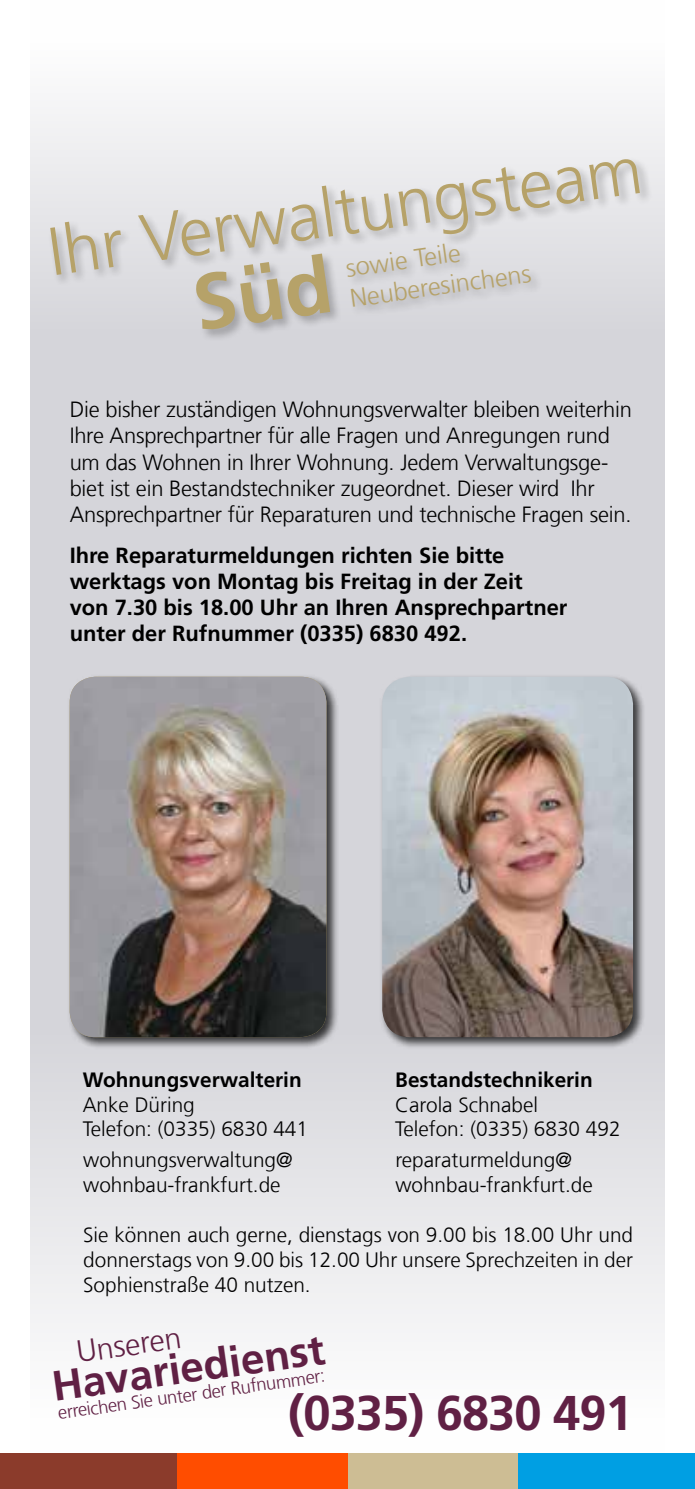
<style>
.page{position:relative;width:695px;height:1489px;background:#fff}
.page>*{position:absolute;margin:0;border:0;box-sizing:border-box;transform-origin:0 0}
.t1{font:300 67.75px "Frutiger LT Com";color:#b6a269}
.t2{font:700 48.75px "Frutiger LT Com";letter-spacing:-.02em;color:#602044}
.t3{font:700 42.25px "Frutiger LT Com";color:#602044}
.t4{font:300 30.5px "Frutiger LT Com";color:#602044}
.t5{font:300 25.5px/30.5px "Frutiger LT Com";color:#b6a269}
.t6{font:300 22px/26.2px "Frutiger LT Com";letter-spacing:-.01em;color:#000}
.t7{font:700 22px/26.2px "Frutiger LT Com";color:#000}
.t8{font:300 20.75px/25px "Frutiger LT Com";color:#000}
.t9{font:700 20.75px "Frutiger LT Com";color:#000}
.t10{font:300 18.5px "Frutiger LT Com";color:#602044}
</style>
<div class="page">
<div style="left:5px;top:361px;width:689px;height:630px;background:#d5d5da"></div>
<div style="left:0;top:0;width:694px;height:365px;background:linear-gradient(to bottom,#fff,#d2d2d7)"></div>
<div style="left:4px;top:985px;width:690px;height:498px;background:linear-gradient(to bottom,#d1d1d7,#fff)"></div>
<div style="left:379px;top:674px;width:267px;height:375px;background:#000;opacity:.75"></div>
<img style="left:382px;top:676px;width:251px;height:361px">
<div style="left:67px;top:674px;width:272px;height:375px;background:#000;opacity:.75"></div>
<img style="left:70px;top:676px;width:256px;height:361px">
<div style="left:47px;top:157px;width:605px;height:185px;background:#000;opacity:.25"></div>
<div style="left:0;top:0;width:30px;height:1481px;background:#fff"></div>
<div style="left:665px;top:0;width:29px;height:1481px;background:#fff"></div>
<div style="left:40px;top:1453px;width:654px;height:35px;background:#009fe3"></div>
<div style="left:40px;top:1453px;width:478px;height:35px;background:#cdbd94"></div>
<div style="left:40px;top:1453px;width:307px;height:35px;background:#ff4d00"></div>
<div style="left:0;top:1453px;width:177px;height:35px;background:#8b3b2b"></div>
<svg style="left:194px;top:253px;width:136px;height:78px;background:#c9c9cd"></svg>
<h1 class="t1" style="left:43px;top:211px;width:600px;rotate:-8deg">Ihr Verwaltungsteam</h1>
<p class="t5" style="left:344px;top:253px;width:184px;rotate:-8deg">sowie Teile<br>Neuberesinchens</p>
<p class="t6" style="left:70px;top:396px;width:564px">Die bisher zuständigen Wohnungsverwalter bleiben weiterhin Ihre Ansprechpartner für alle Fragen und Anregungen rund um das Wohnen in Ihrer Wohnung. Jedem Verwaltungsge&shy;biet ist ein Bestandstechniker zugeordnet. Dieser wird Ihr Ansprechpartner für Reparaturen und technische Fragen sein.</p>
<p class="t7" style="left:70px;top:541px;width:499px">Ihre Reparaturmeldungen richten Sie bitte werktags von Montag bis Freitag in der Zeit<br>von 7.30 bis 18.00 Uhr an Ihren Ansprechpartner unter der Rufnummer (0335) 6830 492.</p>
<p class="t9" style="left:83px;top:1066px;width:220px">Wohnungsverwalterin</p>
<p class="t8" style="left:83px;top:1091px;width:227px">Anke Düring<br>Telefon: (0335) 6830 441</p>
<p class="t9" style="left:395px;top:1066px;width:199px">Bestandstechnikerin</p>
<p class="t8" style="left:395px;top:1091px;width:227px">Carola Schnabel<br>Telefon: (0335) 6830 492</p>
<p class="t8" style="left:83px;top:1146px;width:211px">wohnungsverwaltung@ wohnbau-frankfurt.de</p>
<p class="t8" style="left:395px;top:1146px;width:199px">reparaturmeldung@ wohnbau-frankfurt.de</p>
<p class="t8" style="left:83px;top:1222px;width:551px;text-align:justify">Sie können auch gerne, dienstags von 9.00 bis 18.00 Uhr und donnerstags von 9.00 bis 12.00 Uhr unsere Sprechzeiten in der Sophienstraße 40 nutzen.</p>
<h3 class="t4" style="left:74px;top:1333px;width:107px;rotate:-8deg">Unseren</h3>
<h3 class="t3" style="left:49px;top:1360px;width:276px;rotate:-8deg">Havariedienst</h3>
<p class="t10" style="left:56px;top:1401px;width:271px;rotate:-8deg">erreichen Sie unter der Rufnummer:</p>
<h2 class="t2" style="left:288px;top:1383px;width:346px">(0335) 6830 491</h2>
</div>
